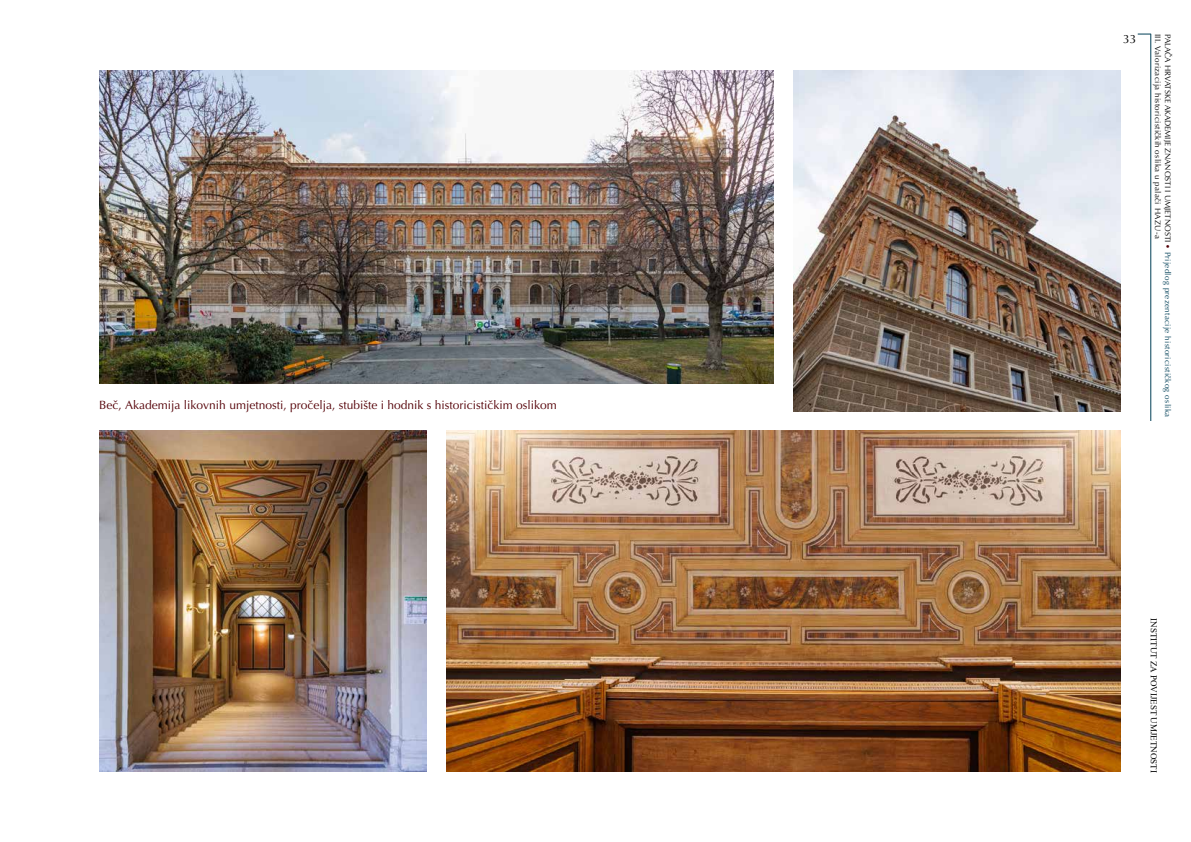
<style>
.page{position:relative;width:1191px;height:842px;background:#fff}
.page>*{position:absolute;margin:0;border:0;box-sizing:border-box;transform-origin:0 0}
.t1{font:12px "Optima LT Pro";color:#540007}
.t2{font:12px "Optima LT Pro";color:#000}
.t3{font:9px "Times New Roman";color:#000}
.t4{font:8px/9.8px "Optima LT Pro";letter-spacing:.04em;color:#000}
.s1{color:#540007}
.s2{color:#003f57}
</style>
<div class="page">
<hr style="left:1150px;top:34px;width:1px;height:387px;background:#003f57">
<svg style="left:1137px;top:34px;width:13px;height:1px"></svg>
<img style="left:99px;top:71px;width:674px;height:313px">
<img style="left:793px;top:71px;width:327px;height:340px">
<img style="left:446px;top:431px;width:674px;height:340px">
<img style="left:99px;top:431px;width:327px;height:340px">
<h1 class="t1" style="left:99px;top:398px;width:459px">Beč, Akademija likovnih umjetnosti, pročelja, stubište i hodnik s historicističkim oslikom</h1>
<h1 class="t2" style="left:1123px;top:31px;width:15px">33</h1>
<p class="t4" style="left:1172px;top:34px;width:385px;rotate:90deg">PALAČA HRVATSKE AKADEMIJE ZNANOSTI I UMJETNOSTI <span class="s1">•</span> <span class="s2">Prijedlog prezentacije historicističkog oslika<br></span>III. Valorizacija historicističkih oslika u palači HAZU-a</p>
<p class="t3" style="left:1160px;top:618px;width:156px;rotate:90deg">INSTITUT ZA POVIJEST UMJETNOSTI</p>
</div>
